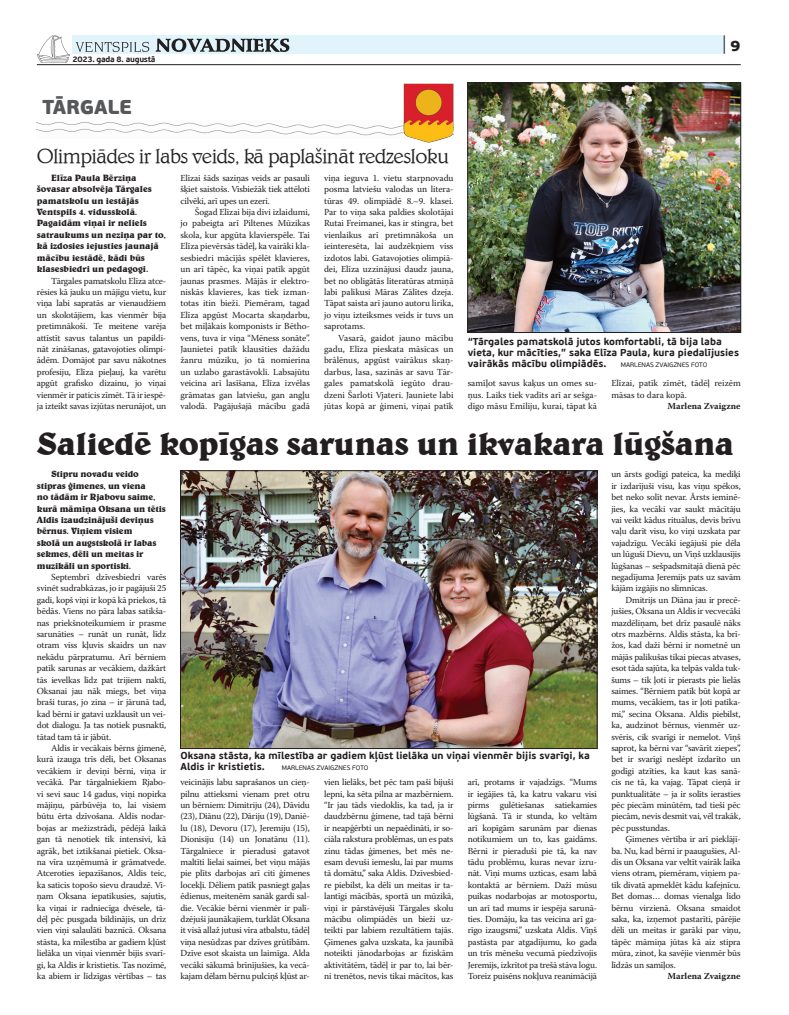
<style>
.page{position:relative;width:789px;height:1015px;background:#fff}
.page>*{position:absolute;margin:0;border:0;box-sizing:border-box;transform-origin:0 0}
.t1{font:700 33px "Belwe TL";letter-spacing:-.02em;color:#231f20}
.t2{font:300 21px "Belwe TL";letter-spacing:-.035em;color:#231f20}
.t3{font:900 20px "PF Beau Sans Pro";letter-spacing:-.01em;color:#57585a}
.t4{font:100 20px "PF Beau Sans Pro";color:#231f20}
.t5{font:700 10px/11.4px "PF Beau Sans Pro";color:#231f20}
.t6{font:9.2px/11.4px "Warnock Pro";letter-spacing:-.015em;color:#231f20;text-align:justify}
.t7{font:700 9.2px/11.4px "Belwe TL";letter-spacing:-.01em;color:#231f20}
.t8{font:700 9.2px "Warnock Pro";color:#231f20}
.t9{font:700 8px "PF Beau Sans Pro";letter-spacing:-.03em;color:#231f20}
.t10{font:6.5px "PF Beau Sans Pro";color:#231f20}
.s1{font-weight:900;font-size:15px}
</style>
<div class="page">
<div style="left:72px;top:35px;width:652px;height:19px;background:#e1f4fc"></div>
<hr style="left:37px;top:64px;width:703px;height:1px;background:#231f20">
<img style="left:37px;top:35px;width:33px;height:27px">
<svg style="left:156px;top:39px;width:133px;height:13px"></svg>
<svg style="left:76px;top:42px;width:73px;height:10px"></svg>
<img style="left:469px;top:85px;width:269px;height:246px">
<div style="left:467px;top:83px;width:273px;height:250px;border:1px solid #231f20"></div>
<img style="left:182px;top:472px;width:413px;height:275px">
<div style="left:180px;top:470px;width:417px;height:279px;border:1px solid #231f20"></div>
<img style="left:37px;top:122px;width:366px;height:14px">
<img style="left:403px;top:84px;width:50px;height:59px">
<p class="t9" style="left:72px;top:54px;width:84px">2023. gada 8. augustā</p>
<h3 class="t3" style="left:43px;top:94px;width:91px">TĀRGALE</h3>
<h2 class="t2" style="left:37px;top:143px;width:413px">Olimpiādes ir labs veids, kā paplašināt redzesloku</h2>
<h3 class="t4" style="left:722px;top:33px;width:20px">| <span class="s1">9</span></h3>
<p class="t6" style="left:324px;top:172px;width:131px">viņa ieguva 1. vietu starpnovadu posma latviešu valodas un litera&shy;tūras 49. olimpiādē 8.–9. klasei.<br>Par to viņa saka paldies skolotājai Rutai Freimanei, kas ir stingra, bet vienlaikus arī pretimnākoša un ieinteresēta, lai audzēkņiem viss izdotos labi. Gatavojoties olimpiā&shy;dei, Elīza uzzinājusi daudz jauna, bet no obligātās literatūras atmiņā labi palikusi Māras Zālītes dzeja.<br>Tāpat saista arī jauno autoru lirika, jo viņu izteiksmes veids ir tuvs un saprotams.</p>
<p class="t6" style="left:324px;top:332px;width:131px;text-indent:14px">Vasarā, gaidot jauno mācību gadu, Elīza pieskata māsīcas un brālēnus, apgūst vairākus skaņ&shy;darbus, lasa, sazinās ar savu Tār&shy;gales pamatskolā iegūto drau&shy;dzeni Šarloti Vjateri. Jauniete labi jūtas kopā ar ģimeni, viņai patīk</p>
<p class="t6" style="left:180px;top:172px;width:131px">Elīzai šāds saziņas veids ar pasauli šķiet saistošs. Visbiežāk tiek attēloti cilvēki, arī upes un ezeri.</p>
<p class="t6" style="left:180px;top:206px;width:131px;text-indent:14px">Šogad Elīzai bija divi izlaidumi, jo pabeigta arī Piltenes Mūzikas skola, kur apgūta klavierspēle. Tai Elīza pievērsās tādēļ, ka vairāki kla&shy;sesbiedri mācījās spēlēt klavieres, un arī tāpēc, ka viņai patīk apgūt jaunas prasmes. Mājās ir elektro&shy;niskās klavieres, kas tiek izman&shy;totas itin bieži. Piemēram, tagad Elīza apgūst Mocarta skaņdarbu, bet mīļākais komponists ir Bētho&shy;vens, tuva ir viņa “Mēness sonāte”.<br>Jaunietei patīk klausīties dažādu žanru mūziku, jo tā nomierina un uzlabo garastāvokli. Labsajūtu veicina arī lasīšana, Elīza izvēlas grāmatas gan latviešu, gan angļu valodā. Pagājušajā mācību gadā</p>
<p class="t7" style="left:37px;top:172px;width:131px;text-indent:14px">Elīza Paula Bērziņa šovasar absolvēja Tārgales pamatskolu un iestājās<br>Ventspils 4. vidusskolā.<br>Pagaidām viņai ir neliels satraukums un neziņa par to, kā izdosies iejusties jaunajā mācību iestādē, kādi būs klasesbiedri un pedagogi.</p>
<p class="t6" style="left:37px;top:275px;width:131px;text-indent:14px">Tārgales pamatskolu Elīza atce&shy;rēsies kā jauku un mājīgu vietu, kur viņa labi sapratās ar vienaudžiem un skolotājiem, kas vienmēr bija pretimnākoši. Te meitene varēja attīstīt savus talantus un papildi&shy;nāt zināšanas, gatavojoties olimpi&shy;ādēm. Domājot par savu nākotnes profesiju, Elīza pieļauj, ka varētu apgūt grafisko dizainu, jo viņai vienmēr ir paticis zīmēt. Tā ir iespē&shy;ja izteikt savas izjūtas nerunājot, un</p>
<p class="t5" style="left:467px;top:335px;width:272px">“Tārgales pamatskolā jutos komfortabli, tā bija laba vieta, kur mācīties,” saka Elīza Paula, kura piedalījusies vairākās mācību olimpiādēs.</p>
<p class="t10" style="left:620px;top:361px;width:88px">MARLENAS ZVAIGZNES FOTO</p>
<p class="t6" style="left:467px;top:377px;width:131px">samīļot savus kaķus un omes su&shy;ņus. Laiks tiek vadīts arī ar sešga&shy;dīgo māsu Emīliju, kurai, tāpat kā</p>
<p class="t6" style="left:611px;top:377px;width:131px">Elīzai, patīk zīmēt, tādēļ reizēm māsas to dara kopā.</p>
<p class="t8" style="left:667px;top:400px;width:75px">Marlena Zvaigzne</p>
<h1 class="t1" style="left:37px;top:423px;width:698px">Saliedē kopīgas sarunas un ikvakara lūgšana</h1>
<p class="t7" style="left:37px;top:468px;width:130px;text-indent:14px">Stipru novadu veido stipras ģimenes, un viena<br>no tādām ir Rjabovu saime, kurā māmiņa Oksana un tētis<br>Aldis izaudzinājuši deviņus bērnus. Viņiem visiem<br>skolā un augstskolā ir labas sekmes, dēli un meitas ir muzikāli un sportiski.</p>
<p class="t6" style="left:37px;top:571px;width:131px;text-indent:14px">Septembrī dzīvesbiedri varēs svinēt sudrabkāzas, jo ir pagājuši 25 gadi, kopš viņi ir kopā kā priekos, tā bēdās. Viens no pāra labas satikša&shy;nas priekšnoteikumiem ir prasme sarunāties – runāt un runāt, līdz otram viss kļuvis skaidrs un nav nekādu pārpratumu. Arī bērniem patīk sarunas ar vecākiem, dažkārt tās ievelkas līdz pat trijiem naktī, Oksanai jau nāk miegs, bet viņa braši turas, jo zina – ir jārunā tad, kad bērni ir gatavi uzklausīt un vei&shy;dot dialogu. Ja tas notiek pusnaktī, tātad tam tā ir jābūt.</p>
<p class="t6" style="left:37px;top:742px;width:131px;text-indent:14px">Aldis ir vecākais bērns ģimenē, kurā izauga trīs dēli, bet Oksanas vecākiem ir deviņi bērni, viņa ir vecākā. Par tārgalniekiem Rjabo&shy;vi sevi sauc 14 gadus, viņi nopirka mājiņu, pārbūvēja to, lai visiem būtu ērta dzīvošana. Aldis nodar&shy;bojas ar mežizstrādi, pēdējā laikā gan tā nenotiek tik intensīvi, kā agrāk, bet iztikšanai pietiek. Oksa&shy;na vīra uzņēmumā ir grāmatvede.<br>Atceroties iepazīšanos, Aldis teic, ka saticis topošo sievu draudzē. Vi&shy;ņam Oksana iepatikusies, sajutis, ka viņai ir radniecīga dvēsele, tā&shy;dēļ pēc pusgada bildinājis, un drīz vien viņi salaulāti baznīcā. Oksana stāsta, ka mīlestība ar gadiem kļūst lielāka un viņai vienmēr bijis svarī&shy;gi, ka Aldis ir kristietis. Tas nozīmē, ka abiem ir līdzīgas vērtības – tas</p>
<p class="t5" style="left:180px;top:750px;width:410px">Oksana stāsta, ka mīlestība ar gadiem kļūst lielāka un viņai vienmēr bijis svarīgi, ka<br>Aldis ir kristietis.</p>
<p class="t10" style="left:282px;top:764px;width:88px">MARLENAS ZVAIGZNES FOTO</p>
<p class="t6" style="left:180px;top:776px;width:131px">veicinājis labu saprašanos un cieņ&shy;pilnu attieksmi vienam pret otru un bērniem: Dimitriju (24), Dāvidu (23), Diānu (22), Dāriju (19), Daniē&shy;lu (18), Devoru (17), Jeremiju (15), Dionisiju (14) un Jonatānu (11).<br>Tārgalniece ir pieradusi gatavot maltīti lielai saimei, bet viņu mājās pie plīts darbojas arī citi ģimenes locekļi. Dēliem patīk pasniegt gaļas ēdienus, meitenēm sanāk gardi sal&shy;die. Vecākie bērni vienmēr ir palī&shy;dzējuši jaunākajiem, turklāt Oksana it visā allaž jutusi vīra atbalstu, tādēļ viņa nesūdzas par dzīves grūtībām.<br>Dzīve esot skaista un laimīga. Alda vecāki sākumā brīnījušies, ka vecā&shy;kajam dēlam bērnu pulciņš kļūst ar-</p>
<p class="t6" style="left:324px;top:776px;width:131px">vien lielāks, bet pēc tam paši bijuši lepni, ka sēta pilna ar mazbērniem. “Ir jau tāds viedoklis, ka tad, ja ir daudzbērnu ģimene, tad tajā bērni ir neapģērbti un nepaēdināti, ir so&shy;ciāla rakstura problēmas, un es pats zinu tādas ģimenes, bet mēs ne&shy;esam devuši iemeslu, lai par mums tā domātu,” saka Aldis. Dzīvesbied&shy;re piebilst, ka dēli un meitas ir ta&shy;lantīgi mācībās, sportā un mūzikā, viņi ir pārstāvējuši Tārgales skolu mācību olimpiādēs un bieži uz&shy;teikti par labiem rezultātiem tajās.<br>Ģimenes galva uzskata, ka jaunībā noteikti jānodarbojas ar fiziskām aktivitātēm, tādēļ ir par to, lai bēr&shy;ni trenētos, nevis tikai mācītos, kas</p>
<p class="t6" style="left:467px;top:776px;width:131px">arī, protams ir vajadzīgs. “Mums ir iegājies tā, ka katru vakaru visi pirms gulētiešanas satiekamies lūgšanā. Tā ir stunda, ko veltām arī kopīgām sarunām par dienas notikumiem un to, kas gaidāms.<br>Bērni ir pieraduši pie tā, ka nav tādu problēmu, kuras nevar izru&shy;nāt. Viņi mums uzticas, esam labā kontaktā ar bērniem. Daži mūsu puikas nodarbojas ar motosportu, un arī tad mums ir iespēja sarunā&shy;ties. Domāju, ka tas veicina arī ga&shy;rīgo izaugsmi,” uzskata Aldis. Viņš pastāsta par atgadījumu, ko gada un trīs mēnešu vecumā piedzīvojis Jeremijs, izkrītot pa trešā stāva logu.<br>Toreiz puisēns nokļuva reanimācijā</p>
<p class="t6" style="left:611px;top:468px;width:131px">un ārsts godīgi pateica, ka mediķi ir izdarījuši visu, kas viņu spēkos, bet neko solīt nevar. Ārsts ieminē&shy;jies, ka vecāki var saukt mācītāju vai veikt kādus rituālus, devis brīvu vaļu darīt visu, ko viņi uzskata par vajadzīgu. Vecāki iegājuši pie dēla un lūguši Dievu, un Viņš uzklausījis lūgšanas – sešpadsmitajā dienā pēc negadījuma Jeremijs pats uz savām kājām izgājis no slimnīcas.</p>
<p class="t6" style="left:611px;top:594px;width:131px;text-indent:14px">Dmitrijs un Diāna jau ir precē&shy;jušies, Oksana un Aldis ir vecvecāki mazdēliņam, bet drīz pasaulē nāks otrs mazbērns. Aldis stāsta, ka brī&shy;žos, kad daži bērni ir nometnē un mājās palikušas tikai piecas atvases, esot tāda sajūta, ka telpās valda tuk&shy;šums – tik ļoti ir pierasts pie lielās saimes. “Bērniem patīk būt kopā ar mums, vecākiem, tas ir ļoti patīka&shy;mi,” secina Oksana. Aldis piebilst, ka, audzinot bērnus, vienmēr uz&shy;svēris, cik svarīgi ir nemelot. Viņš saprot, ka bērni var “savārīt ziepes”, bet ir svarīgi neslēpt izdarīto un godīgi atzīties, ka kaut kas sanā&shy;cis ne tā, ka vajag. Tāpat cieņā ir punktualitāte – ja ir solīts ierasties pēc piecām minūtēm, tad tieši pēc piecām, nevis desmit vai, vēl trakāk, pēc pusstundas.</p>
<p class="t6" style="left:611px;top:833px;width:131px;text-indent:14px">Ģimenes vērtība ir arī pieklājī&shy;ba. Nu, kad bērni ir paaugušies, Al&shy;dis un Oksana var veltīt vairāk laika viens otram, piemēram, viņiem pa&shy;tīk divatā apmeklēt kādu kafejnīcu.<br>Bet domas… domas vienalga lido bērnu virzienā. Oksana smaidot saka, ka, izņemot pastarīti, pārējie dēli un meitas ir garāki par viņu, tāpēc māmiņa jūtas kā aiz stipra mūra, zinot, ka savējie vienmēr būs līdzās un samīļos.</p>
<p class="t8" style="left:667px;top:970px;width:75px">Marlena Zvaigzne</p>
</div>
